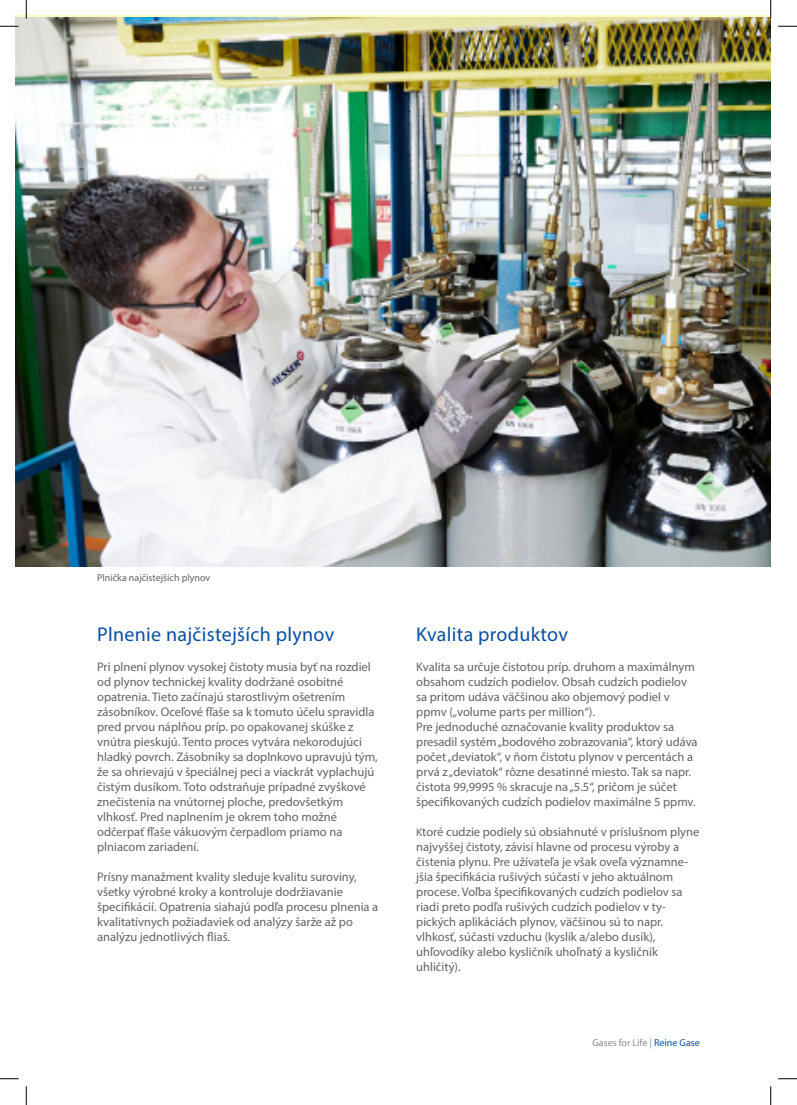
<style>
.page{position:relative;width:797px;height:1105px;background:#fff}
.page>*{position:absolute;margin:0;border:0;box-sizing:border-box;transform-origin:0 0}
.S1{font:20px "Myriad Pro";letter-spacing:.015em;color:#0a4fa2}
.T1{font:12.5px/15px "Myriad Pro";color:#636366}
.C1{font:10px "Myriad Pro";color:#636366}
.T1-2{font:10px "Myriad Pro";color:#8a8c8f}
.s1{font-size:11.25px}
.s2{color:#0a4fa2}
</style>
<div class="page">
<img style="left:16px;top:18px;width:754px;height:548px">
<svg style="left:0;top:25px;width:19px;height:2px"></svg>
<svg style="left:778px;top:25px;width:19px;height:2px"></svg>
<svg style="left:0;top:1078px;width:19px;height:1px"></svg>
<svg style="left:778px;top:1078px;width:19px;height:1px"></svg>
<svg style="left:25px;top:0;width:2px;height:19px"></svg>
<svg style="left:25px;top:1086px;width:2px;height:19px"></svg>
<svg style="left:770px;top:0;width:1px;height:19px"></svg>
<svg style="left:770px;top:1086px;width:1px;height:19px"></svg>
<p class="C1" style="left:97px;top:572px;width:115px">Plnička najčistejších plynov</p>
<p class="S1" style="left:97px;top:622px;width:239px">Plnenie najčistejších plynov</p>
<p class="T1" style="left:97px;top:659px;width:282px">Pri plnení plynov vysokej čistoty musia byť na rozdiel od plynov technickej kvality dodržané osobitné opatrenia. Tieto začínajú starostlivým ošetrením zásobníkov. Oceľové fľaše sa k tomuto účelu spravidla pred prvou náplňou príp. po opakovanej skúške z vnútra pieskujú. Tento proces vytvára nekorodujúci hladký povrch. Zásobníky sa doplnkovo upravujú tým, že sa ohrievajú v špeciálnej peci a viackrát vyplachujú čistým dusíkom. Toto odstraňuje prípadné zvyškové znečistenia na vnútornej ploche, predovšetkým vlhkosť. Pred naplnením je okrem toho možné odčerpať fľaše vákuovým čerpadlom priamo na plniacom zariadení.</p>
<p class="T1" style="left:97px;top:869px;width:283px">Prísny manažment kvality sleduje kvalitu suroviny, všetky výrobné kroky a kontroluje dodržiavanie špecifikácií. Opatrenia siahajú podľa procesu plnenia a kvalitatívnych požiadaviek od analýzy šarže až po analýzu jednotlivých fliaš.</p>
<p class="S1" style="left:416px;top:622px;width:153px">Kvalita produktov</p>
<p class="T1" style="left:416px;top:659px;width:280px">Kvalita sa určuje čistotou príp. druhom a maximálnym obsahom cudzích podielov. Obsah cudzích podielov sa pritom udáva väčšinou ako objemový podiel v ppmv („volume parts per million“).</p>
<p class="T1" style="left:416px;top:719px;width:283px">Pre jednoduché označovanie kvality produktov sa presadil systém „bodového zobrazovania“, ktorý udáva počet „deviatok“, v ňom čistotu plynov v percentách a prvá z „deviatok“ rôzne desatinné miesto. Tak sa napr. čistota 99,9995 % skracuje na „5.5“, pričom je súčet špecifikovaných cudzích podielov maximálne 5 ppmv.</p>
<p class="T1" style="left:416px;top:824px;width:285px"><span class="s1">K</span>toré cudzie podiely sú obsiahnuté v príslušnom plyne najvyššej čistoty, závisí hlavne od procesu výroby a čistenia plynu. Pre užívateľa je však oveľa významne&shy;jšia špecifikácia rušivých súčastí v jeho aktuálnom procese. Voľba špecifikovaných cudzích podielov sa riadi preto podľa rušivých cudzích podielov v ty&shy;pických aplikáciách plynov, väčšinou sú to napr. vlhkosť, súčasti vzduchu (kyslík a/alebo dusík), uhľovodíky alebo kysličník uhoľnatý a kysličník uhličitý).</p>
<p class="T1-2" style="left:592px;top:1037px;width:109px">Gases for Life | <span class="s2">Reine Gase</span></p>
</div>
